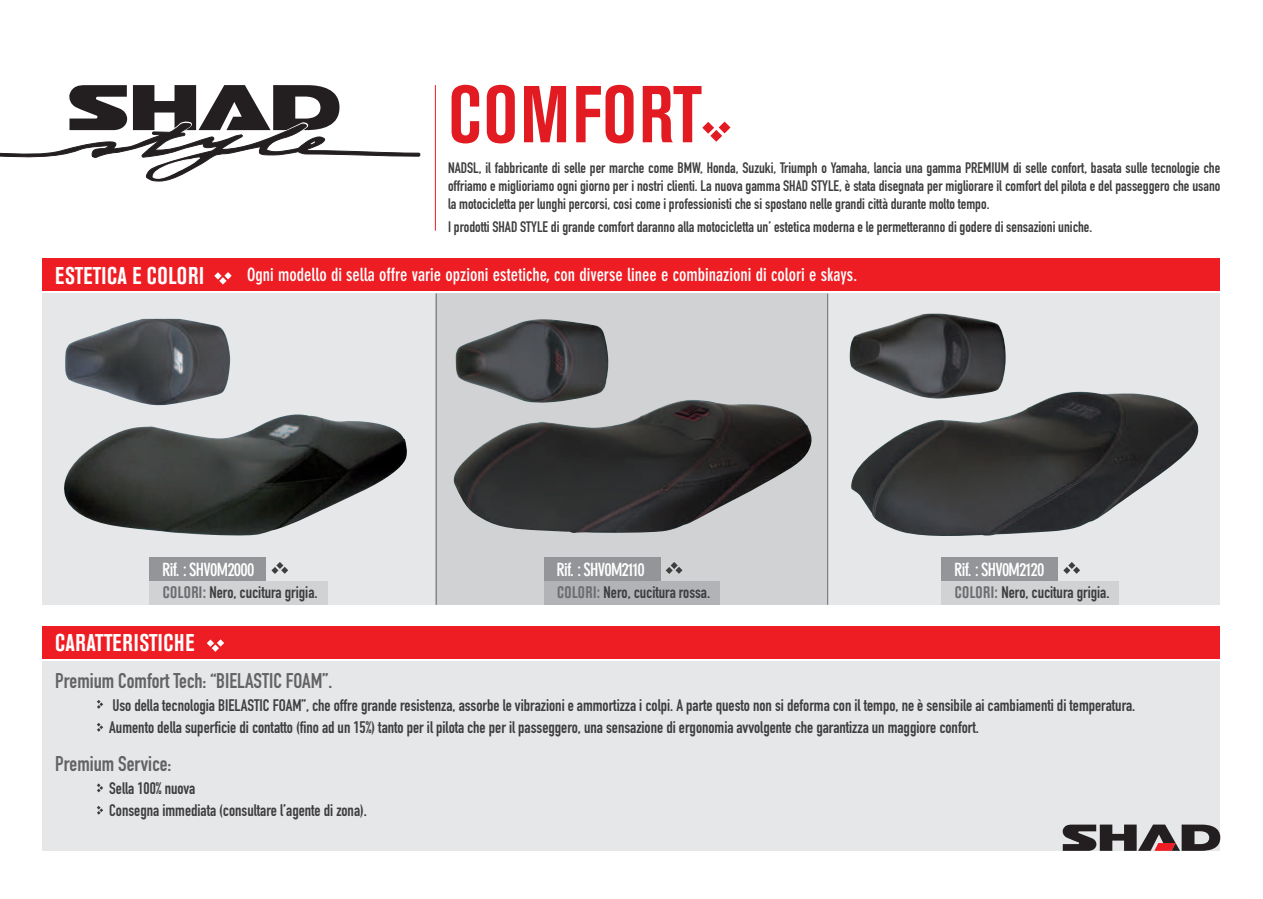
<style>
.page{position:relative;width:1263px;height:899px;background:#fff}
.page>*{position:absolute;margin:0;border:0;box-sizing:border-box;transform-origin:0 0}
.t1{font:700 condensed 79.65px "Akzidenz Grotesk BE";letter-spacing:.035em;color:#e21a21;scale:.9 1}
.t2{font:700 condensed 24px "Akzidenz Grotesk BE";letter-spacing:.03em;color:#fff;scale:.9 1}
.t3{font:21px "DIN Engschrift";color:#636366}
.t4{font:700 condensed 18px "DIN Neuzeit Grotesk";color:#fff}
.t5{font:700 condensed 18px "DIN Neuzeit Grotesk";letter-spacing:-.04em;color:#fff}
.t6{font:16.5px/22.2px "DIN Engschrift";color:#3e3e3f}
.t7{font:15px/18px "DIN Engschrift";color:#3e3e3f;text-align:justify}
.s1{font-family:"Akzidenz Grotesk BE";font-weight:700;font-stretch:condensed;color:#6c6d70}
</style>
<div class="page">
<div style="left:43px;top:293px;width:1177px;height:311px;background:#e6e7e9"></div>
<div style="left:436px;top:293px;width:392px;height:311px;background:#d1d2d4"></div>
<img style="left:453px;top:399px;width:359px;height:134px">
<img style="left:455px;top:319px;width:154px;height:85px">
<img style="left:851px;top:392px;width:348px;height:144px">
<img style="left:849px;top:313px;width:157px;height:86px">
<hr style="left:827px;top:293px;width:1px;height:311px;background:#6c6d70">
<div style="left:43px;top:258px;width:1177px;height:33px;background:#ee1d23"></div>
<div style="left:43px;top:625px;width:1177px;height:33px;background:#ee1d23"></div>
<div style="left:43px;top:661px;width:1177px;height:189px;background:#e6e7e9"></div>
<img style="left:64px;top:414px;width:343px;height:122px">
<img style="left:65px;top:319px;width:165px;height:87px">
<hr style="left:435px;top:85px;width:1px;height:146px;background:#ee1d23">
<svg style="left:1062px;top:824px;width:158px;height:26px"></svg>
<hr style="left:436px;top:293px;width:1px;height:311px;background:#6c6d70">
<svg style="left:97px;top:700px;width:6px;height:8px"></svg>
<svg style="left:97px;top:723px;width:6px;height:8px"></svg>
<svg style="left:97px;top:783px;width:6px;height:9px"></svg>
<svg style="left:97px;top:806px;width:6px;height:8px"></svg>
<svg style="left:702px;top:122px;width:29px;height:20px"></svg>
<svg style="left:271px;top:562px;width:17px;height:12px"></svg>
<div style="left:150px;top:581px;width:178px;height:23px;background:#d1d2d4"></div>
<div style="left:150px;top:557px;width:116px;height:24px;background:#939598"></div>
<svg style="left:666px;top:562px;width:17px;height:12px"></svg>
<div style="left:544px;top:581px;width:175px;height:23px;background:#b2b3b7"></div>
<div style="left:544px;top:557px;width:117px;height:24px;background:#939598"></div>
<svg style="left:1063px;top:562px;width:17px;height:12px"></svg>
<div style="left:941px;top:581px;width:178px;height:23px;background:#d1d2d4"></div>
<div style="left:941px;top:557px;width:117px;height:24px;background:#939598"></div>
<svg style="left:214px;top:272px;width:18px;height:12px"></svg>
<svg style="left:207px;top:639px;width:17px;height:12px"></svg>
<svg style="left:0;top:85px;width:421px;height:97px"></svg>
<p class="t1" style="left:448px;top:69px;width:283px">COMFORT</p>
<p class="t2" style="left:55px;top:262px;width:167px">ESTETICA E COLORI</p>
<p class="t7" style="left:448px;top:159px;width:774px">NADSL, il fabbricante di selle per marche come BMW, Honda, Suzuki, Triumph o Yamaha, lancia una gamma PREMIUM di selle confort, basata sulle tecnologie che offriamo e miglioriamo ogni giorno per i nostri clienti. La nuova gamma SHAD STYLE, è stata disegnata per migliorare il comfort del pilota e del passeggero che usano la motocicletta per lunghi percorsi, cosi come i professionisti che si spostano nelle grandi città durante molto tempo.</p>
<p class="t7" style="left:448px;top:217px;width:646px">I prodotti SHAD STYLE di grande comfort daranno alla motocicletta un’ estetica moderna e le permetteranno di godere di sensazioni uniche.</p>
<p class="t4" style="left:247px;top:265px;width:612px">Ogni modello di sella offre varie opzioni estetiche, con diverse linee e combinazioni di colori e skays.</p>
<p class="t5" style="left:162px;top:559px;width:94px">Rif. : SHV0M2000</p>
<p class="t6" style="left:163px;top:581px;width:156px"><span class="s1">COLORI:</span> Nero, cucitura grigia.</p>
<p class="t2" style="left:55px;top:629px;width:23px">CARATTERISTIC</p>
<p class="t2" style="left:174px;top:629px;width:22px">HE</p>
<p class="t5" style="left:557px;top:559px;width:90px">Rif. : SHV0M2110</p>
<p class="t6" style="left:557px;top:581px;width:154px"><span class="s1">COLORI:</span> Nero, cucitura rossa.</p>
<p class="t5" style="left:954px;top:559px;width:92px">Rif. : SHV0M2120</p>
<p class="t6" style="left:955px;top:581px;width:156px"><span class="s1">COLORI:</span> Nero, cucitura grigia.</p>
<p class="t3" style="left:55px;top:668px;width:278px">Premium Comfort Tech: “BIELASTIC FOAM”.</p>
<p class="t6" style="left:109px;top:693px;width:1028px">Uso della tecnologia BIELASTIC FOAM”, che offre grande resistenza, assorbe le vibrazioni e ammortizza i colpi. A parte questo non si deforma con il tempo, ne è sensibile ai cambiamenti di temperatura.<br>Aumento della superficie di contatto (fino ad un 15%) tanto per il pilota che per il passeggero, una sensazione di ergonomia avvolgente che garantizza un maggiore confort.</p>
<p class="t3" style="left:55px;top:751px;width:118px">Premium Service:</p>
<p class="t6" style="left:109px;top:776px;width:259px">Sella 100% nuova<br>Consegna immediata (consultare l’agente di zona).</p>
</div>
